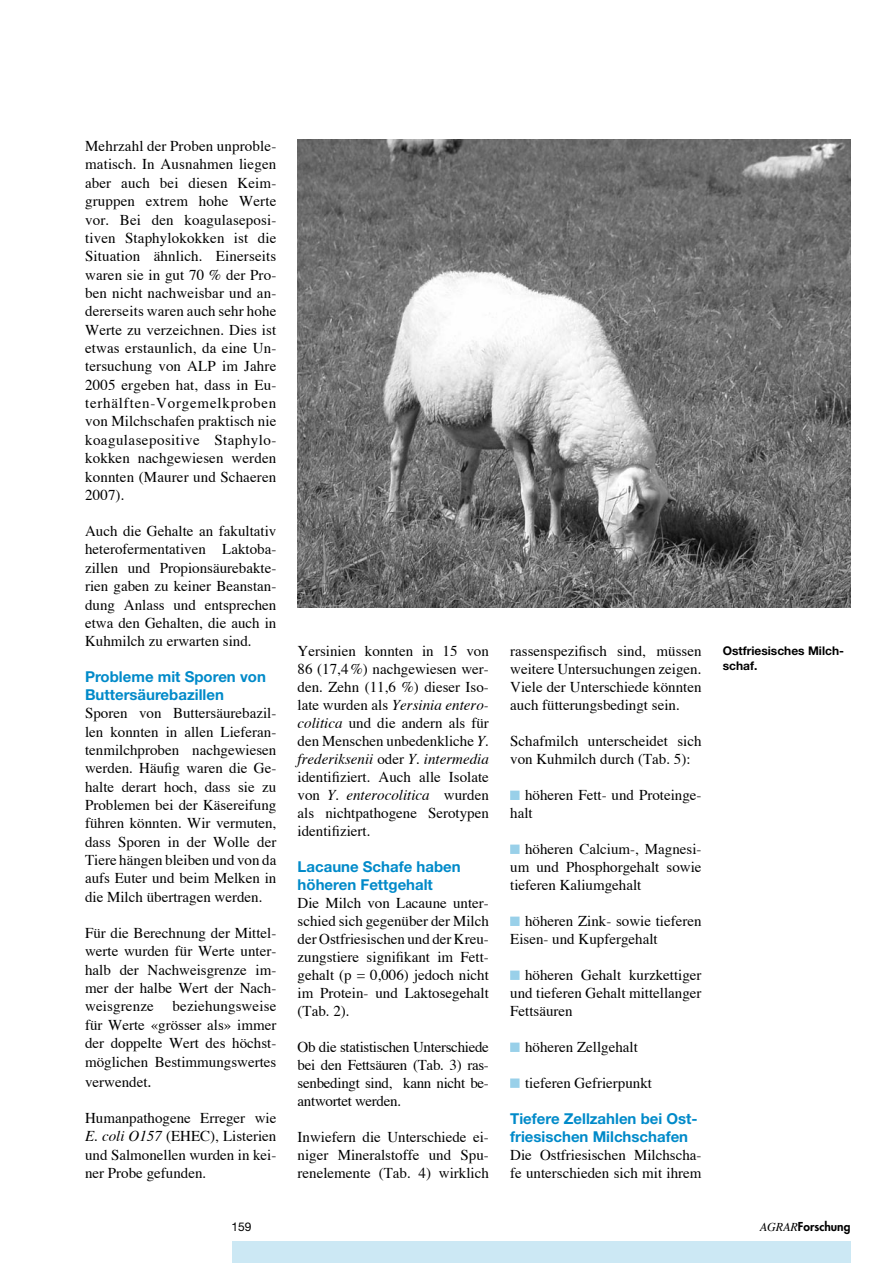
<style>
.page{position:relative;width:893px;height:1263px;background:#fff}
.page>*{position:absolute;margin:0;border:0;box-sizing:border-box;transform-origin:0 0}
.t1{font:15px/18.3px "Times";color:#000;text-align:justify}
.t2{font:700 15px/18px "Helvetica Neue";color:#008ac9}
.t3{font:700 12px/14.4px "Helvetica Neue";color:#000}
.t4{font:800 12px "Futura";color:#000}
.t5{font:12px "Helvetica Neue";color:#000}
.s1{font-size:16.5px}
.s2{font-style:italic}
.s3{font-family:"Times";font-weight:400;font-style:italic}
</style>
<div class="page">
<div style="left:232px;top:1242px;width:618px;height:21px;background:#cce8f4"></div>
<div style="left:511px;top:791px;width:8px;height:8px;background:#99d0e9"></div>
<div style="left:510px;top:791px;width:10px;height:9px;border:2px solid #99d0e9"></div>
<div style="left:511px;top:845px;width:8px;height:8px;background:#99d0e9"></div>
<div style="left:510px;top:844px;width:10px;height:10px;border:2px solid #99d0e9"></div>
<div style="left:511px;top:917px;width:8px;height:8px;background:#99d0e9"></div>
<div style="left:510px;top:916px;width:10px;height:10px;border:2px solid #99d0e9"></div>
<div style="left:511px;top:971px;width:8px;height:8px;background:#99d0e9"></div>
<div style="left:510px;top:970px;width:10px;height:10px;border:2px solid #99d0e9"></div>
<div style="left:511px;top:1043px;width:8px;height:8px;background:#99d0e9"></div>
<div style="left:510px;top:1042px;width:10px;height:10px;border:2px solid #99d0e9"></div>
<div style="left:511px;top:1079px;width:8px;height:8px;background:#99d0e9"></div>
<div style="left:510px;top:1078px;width:10px;height:10px;border:2px solid #99d0e9"></div>
<img style="left:298px;top:140px;width:552px;height:468px">
<p class="t1" style="left:85px;top:137px;width:193px">Mehrzahl der Proben unproble&shy;matisch. In Ausnahmen liegen aber auch bei diesen Keim&shy;gruppen extrem hohe Werte vor. Bei den koagulaseposi&shy;tiven Staphylokokken ist die Situation ähnlich. Einerseits waren sie in gut 70 % der Pro&shy;ben nicht nachweisbar und an&shy;dererseits waren auch sehr hohe Werte zu verzeichnen. Dies ist etwas erstaunlich, da eine Un&shy;tersuchung von ALP im Jahre 2005 ergeben hat, dass in Eu&shy;terhälften-Vorgemelkproben von Milchschafen praktisch nie koagulasepositive Staphylo&shy;kokken nachgewiesen werden konnten (Maurer und Schaeren 2007).</p>
<p class="t1" style="left:85px;top:522px;width:193px">Auch die Gehalte an fakultativ heterofermentativen Laktoba&shy;zillen und Propionsäurebakte&shy;rien gaben zu keiner Beanstan&shy;dung Anlass und entsprechen etwa den Gehalten, die auch in Kuhmilch zu erwarten sind.</p>
<p class="t2" style="left:85px;top:667px;width:182px">Probleme mit Sporen von<br>Buttersäurebazillen</p>
<p class="t1" style="left:85px;top:704px;width:193px">Sporen von Buttersäurebazil&shy;len konnten in allen Lieferan&shy;tenmilchproben nachgewiesen werden. Häufig waren die Ge&shy;halte derart hoch, dass sie zu Problemen bei der Käsereifung führen könnten. Wir vermuten, dass Sporen in der Wolle der Tiere hängen bleiben und von da aufs Euter und beim Melken in die Milch übertragen werden.</p>
<p class="t1" style="left:85px;top:923px;width:193px">Für die Berechnung der Mittel&shy;werte wurden für Werte unter&shy;halb der Nachweisgrenze im&shy;mer der halbe Wert der Nach&shy;weisgrenze</p>
<p class="t1" style="left:85px;top:997px;width:193px;text-indent:88px">beziehungsweise für Werte «grösser als» immer der doppelte Wert des höchst&shy;möglichen Bestimmungswertes</p>
<p class="t1" style="left:85px;top:1072px;width:68px">verwendet<span class="s1">.</span></p>
<p class="t1" style="left:85px;top:1108px;width:193px">Humanpathogene Erreger wie <span class="s2">E. coli O157</span> (EHEC), Listerien und Salmonellen wurden in kei&shy;ner Probe gefunden.</p>
<p class="t1" style="left:298px;top:642px;width:193px">Yersinien konnten in 15 von 86 (17,4%) nachgewiesen wer&shy;den. Zehn (11,6 %) dieser Iso&shy;late wurden als <span class="s2">Yersinia entero&shy;colitica</span> und die andern als für den Menschen unbedenkliche <span class="s2">Y. frederiksenii</span> oder <span class="s2">Y. intermedia </span>identifiziert. Auch alle Isolate von <span class="s2">Y. enterocolitica</span> wurden als nichtpathogene Serotypen identifiziert.</p>
<p class="t2" style="left:298px;top:857px;width:165px">Lacaune Schafe haben höheren Fettgehalt</p>
<p class="t1" style="left:298px;top:894px;width:193px">Die Milch von Lacaune unter&shy;schied sich gegenüber der Milch der Ostfriesischen und der Kreu&shy;zungstiere signifikant im Fett&shy;gehalt (p = 0,006) jedoch nicht im Protein- und Laktosegehalt (Tab. 2).</p>
<p class="t1" style="left:298px;top:1038px;width:193px">Ob die statistischen Unterschiede bei den Fettsäuren (Tab. 3) ras&shy;senbedingt sind, kann nicht be&shy;antwortet werden.</p>
<p class="t1" style="left:298px;top:1127px;width:193px">Inwiefern die Unterschiede ei&shy;niger Mineralstoffe und Spu&shy;renelemente (Tab. 4) wirklich</p>
<p class="t1" style="left:510px;top:642px;width:193px">rassenspezifisch sind, müssen weitere Untersuchungen zeigen.<br>Viele der Unterschiede könnten auch fütterungsbedingt sein.</p>
<p class="t1" style="left:510px;top:732px;width:193px">Schafmilch unterscheidet sich von Kuhmilch durch (Tab. 5):</p>
<p class="t1" style="left:510px;top:786px;width:193px;text-indent:15px">höheren Fett- und Proteinge&shy;halt</p>
<p class="t1" style="left:510px;top:840px;width:193px;text-indent:15px">höheren Calcium-, Magnesi&shy;um und Phosphorgehalt sowie tieferen Kaliumgehalt</p>
<p class="t1" style="left:510px;top:912px;width:193px;text-indent:15px">höheren Zink- sowie tieferen<br>Eisen- und Kupfergehalt</p>
<p class="t1" style="left:510px;top:966px;width:193px;text-indent:15px">höheren Gehalt kurzkettiger und tieferen Gehalt mittellanger Fettsäuren</p>
<p class="t1" style="left:525px;top:1037px;width:114px">höheren Zellgehalt</p>
<p class="t1" style="left:525px;top:1073px;width:129px">tieferen Gefrierpunkt</p>
<p class="t2" style="left:510px;top:1109px;width:189px">Tiefere Zellzahlen bei Ost&shy;friesischen Milchschafen</p>
<p class="t1" style="left:510px;top:1145px;width:193px">Die Ostfriesischen Milchscha&shy;fe unterschieden sich mit ihrem</p>
<p class="t3" style="left:723px;top:644px;width:123px">Ostfriesisches Milch&shy;schaf.</p>
<p class="t5" style="left:232px;top:1220px;width:22px">159</p>
<p class="t4" style="left:760px;top:1219px;width:92px"><span class="s3">AGRAR</span>Forschung</p>
</div>
